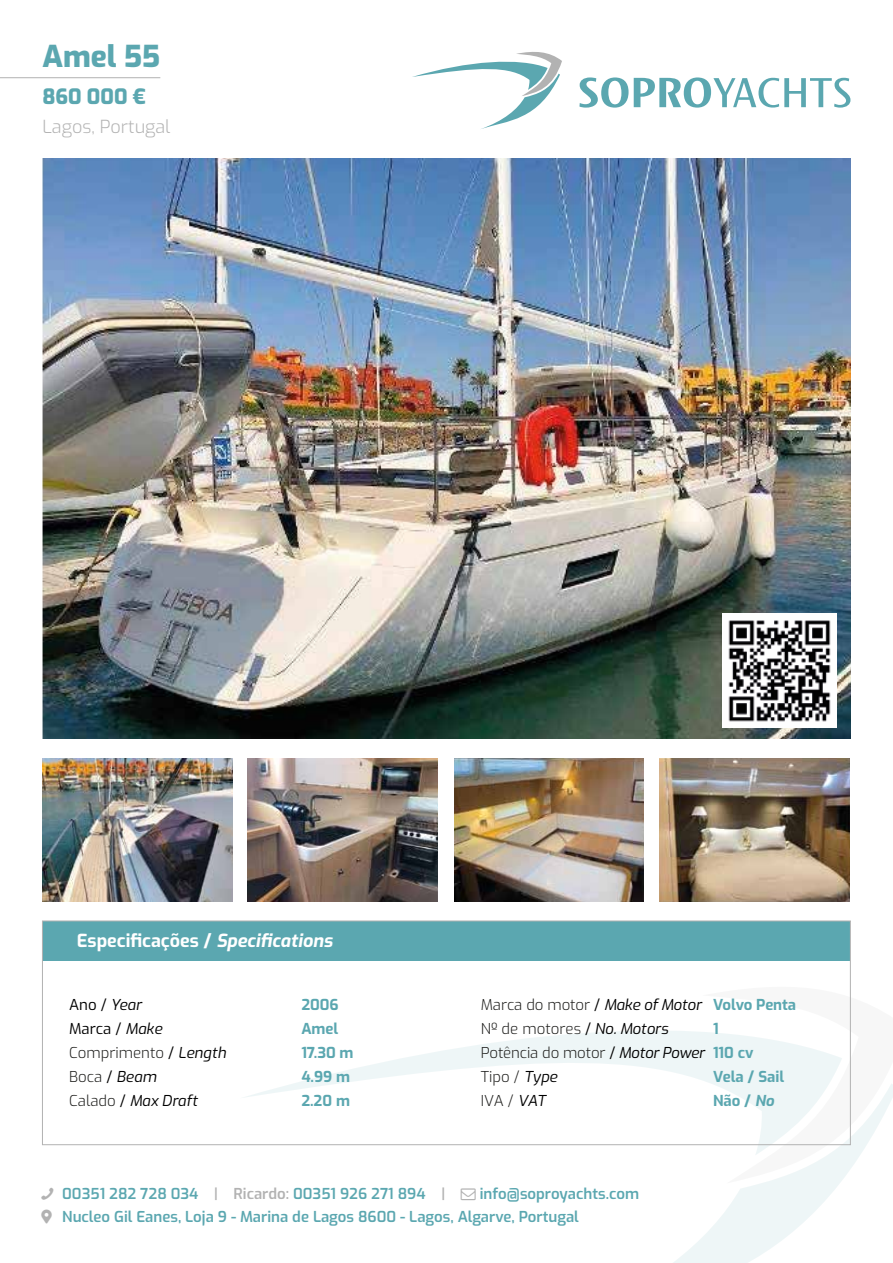
<style>
.page{position:relative;width:893px;height:1263px;background:#fff}
.page>*{position:absolute;margin:0;border:0;box-sizing:border-box;transform-origin:0 0}
.t1{font:800 30px "Exo";color:#5ba7b0}
.t2{font:800 21px "Exo";color:#5ba7b0}
.t3{font:700 18px "Exo";color:#fff}
.t4{font:300 18px "Exo";color:#b2b2b2}
.t5{font:300 15px/24px "Exo";color:#1d1d1b}
.t6{font:600 15px/22.5px "Exo";color:#5ba7b0}
.t7{font:700 15px "Exo";color:#5ba7b0}
.t8{font:15px "Exo";color:#000}
.t9{font:italic 15px "Exo";color:#000}
.s1{font-style:italic}
.s2{font-weight:400;color:#000}
.s3{font-weight:400;font-style:italic;color:#000}
.s4{font-weight:300;font-style:normal;color:#1d1d1b}
.s5{font-style:normal}
.s6{font-weight:700;color:#5ba7b0}
.s7{color:#b2b2b2}
</style>
<div class="page">
<img style="left:42px;top:159px;width:808px;height:579px">
<svg style="left:239px;top:1031px;width:463px;height:115px"></svg>
<svg style="left:541px;top:1083px;width:299px;height:180px"></svg>
<svg style="left:702px;top:1032px;width:191px;height:151px"></svg>
<div style="left:42px;top:921px;width:808px;height:39px;background:#5ba7b0"></div>
<hr style="left:0;top:77px;width:160px;height:1px;background:#b2b2b2">
<div style="left:42px;top:920px;width:809px;height:225px;border:1px solid #b2b2b2"></div>
<svg style="left:579px;top:77px;width:271px;height:31px"></svg>
<svg style="left:412px;top:52px;width:150px;height:77px"></svg>
<img style="left:42px;top:758px;width:190px;height:143px">
<img style="left:248px;top:758px;width:190px;height:143px">
<img style="left:454px;top:758px;width:190px;height:143px">
<img style="left:660px;top:758px;width:190px;height:143px">
<img style="left:722px;top:614px;width:114px;height:114px">
<h1 class="t1" style="left:42px;top:34px;width:119px">Amel 55</h1>
<h2 class="t2" style="left:42px;top:81px;width:105px">860 000 €</h2>
<p class="t4" style="left:42px;top:113px;width:130px">Lagos, Portugal</p>
<p class="t3" style="left:77px;top:928px;width:257px">Especificações / <span class="s1">Specifications</span></p>
<p class="t8" style="left:69px;top:994px;width:74px">Ano / <span class="s1">Year</span></p>
<p class="t7" style="left:301px;top:994px;width:39px">2006</p>
<p class="t8" style="left:69px;top:1018px;width:95px">Marca / <span class="s1">Make</span></p>
<p class="t7" style="left:301px;top:1018px;width:38px">Amel</p>
<p class="t5" style="left:69px;top:1040px;width:158px">Comprimento <span class="s2">/</span> <span class="s3">Length</span></p>
<p class="t7" style="left:301px;top:1042px;width:54px">17.30 m</p>
<p class="t5" style="left:69px;top:1064px;width:89px">Boca <span class="s2">/</span> <span class="s3">Beam</span></p>
<p class="t7" style="left:301px;top:1066px;width:50px">4.99 m</p>
<p class="t9" style="left:69px;top:1089px;width:130px"><span class="s4">Calado</span> <span class="s5">/</span> Max Draft</p>
<p class="t7" style="left:301px;top:1090px;width:50px">2.20 m</p>
<p class="t5" style="left:481px;top:992px;width:317px">Marca do motor <span class="s2">/</span> <span class="s3">Make of Motor</span> <span class="s6">Volvo Penta<br></span>Nº de motores <span class="s2">/</span> <span class="s3">No. Motors</span></p>
<p class="t5" style="left:481px;top:1016px;width:274px;text-indent:232px"><span class="s6">1<br></span>Potência do motor <span class="s2">/</span> <span class="s3">Motor Power</span> <span class="s6">110 cv<br></span>Tipo / <span class="s3">Type</span></p>
<p class="t7" style="left:713px;top:1066px;width:73px">Vela / Sail</p>
<p class="t5" style="left:481px;top:1088px;width:66px">IVA / <span class="s3">VAT</span></p>
<p class="t7" style="left:713px;top:1090px;width:63px">Não / <span class="s1">No</span></p>
<p class="t6" style="left:62px;top:1182px;width:384px">00351 282 728 034 <span class="s7">| Ricardo:</span> 00351 926 271 894 <span class="s7">|</span></p>
<p class="t6" style="left:62px;top:1182px;width:578px;text-indent:417px">info@soproyachts.com<br>Nucleo Gil Eanes, Loja 9 - Marina de Lagos 8600 - Lagos, Algarve, Portugal</p>
</div>
